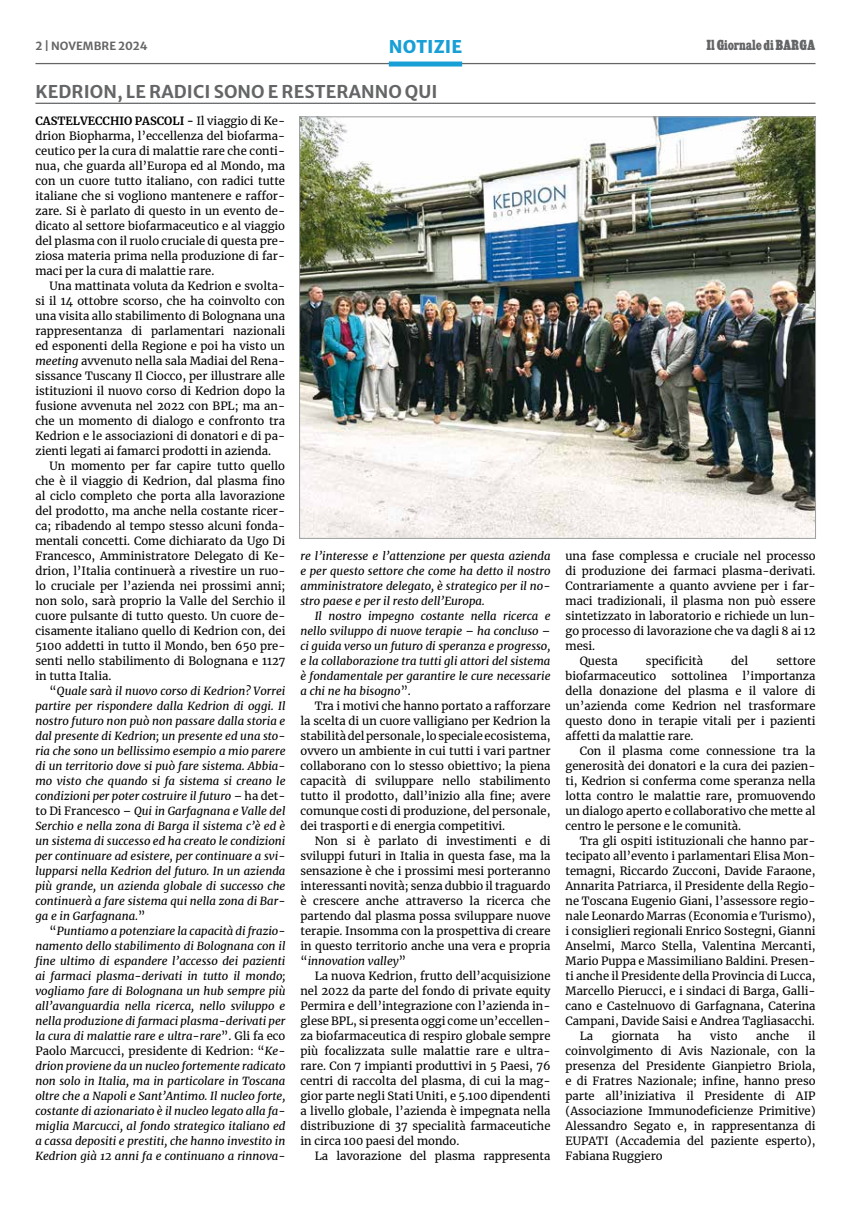
<style>
.page{position:relative;width:851px;height:1205px;background:#fff}
.page>*{position:absolute;margin:0;border:0;box-sizing:border-box;transform-origin:0 0}
.t1{font:700 17.5px "Merriweather Sans";letter-spacing:.005em;color:#646567}
.t2{font:17.5px "Merriweather Sans";letter-spacing:.005em;color:#189fd6}
.t3{font:11.25px/15px "Merriweather";color:#000;text-align:justify}
.t4{font:italic 11.25px/15px "Merriweather";color:#000;text-align:justify}
.t5{font:11.25px "Cairo";color:#646567}
.t6{font:700 11.25px "Merriweather Sans";color:#646567}
.s1{font-weight:700}
.s2{font-style:italic}
.s3{font-style:normal}
</style>
<div class="page">
<hr style="left:35px;top:63px;width:780px;height:1px;background:#646567">
<div style="left:389px;top:62px;width:73px;height:5px;background:#189fd6"></div>
<hr style="left:35px;top:103px;width:780px;height:1px;background:#646567">
<img style="left:301px;top:119px;width:512px;height:418px">
<p class="t6" style="left:35px;top:37px;width:114px">2 | NOVEMBRE 2024</p>
<h1 class="t2" style="left:389px;top:31px;width:75px">NOTIZIE</h1>
<p class="t5" style="left:706px;top:40px;width:110px">Il Giornale di BARGA</p>
<h1 class="t1" style="left:35px;top:76px;width:403px">KEDRION, LE RADICI SONO E RESTERANNO QUI</h1>
<p class="t3" style="left:35px;top:114px;width:251px"><span class="s1">CASTELVECCHIO PASCOLI -</span> Il viaggio di Ke&shy;drion Biopharma, l’eccellenza del biofarma&shy;ceutico per la cura di malattie rare che conti&shy;nua, che guarda all’Europa ed al Mondo, ma con un cuore tutto italiano, con radici tutte italiane che si vogliono mantenere e raffor&shy;zare. Si è parlato di questo in un evento de&shy;dicato al settore biofarmaceutico e al viaggio del plasma con il ruolo cruciale di questa pre&shy;ziosa materia prima nella produzione di far&shy;maci per la cura di malattie rare.</p>
<p class="t3" style="left:35px;top:278px;width:251px;text-indent:14px">Una mattinata voluta da Kedrion e svolta&shy;si il 14 ottobre scorso, che ha coinvolto con una visita allo stabilimento di Bolognana una rappresentanza di parlamentari nazionali ed esponenti della Regione e poi ha visto un <span class="s2">meeting</span> avvenuto nella sala Madiai del Rena&shy;sissance Tuscany Il Ciocco, per illustrare alle istituzioni il nuovo corso di Kedrion dopo la fusione avvenuta nel 2022 con BPL; ma an&shy;che un momento di dialogo e confronto tra Kedrion e le associazioni di donatori e di pa&shy;zienti legati ai famarci prodotti in azienda.</p>
<p class="t3" style="left:35px;top:458px;width:251px;text-indent:14px">Un momento per far capire tutto quello che è il viaggio di Kedrion, dal plasma fino al ciclo completo che porta alla lavorazione del prodotto, ma anche nella costante ricer&shy;ca; ribadendo al tempo stesso alcuni fonda&shy;mentali concetti. Come dichiarato da Ugo Di Francesco, Amministratore Delegato di Ke&shy;drion, l’Italia continuerà a rivestire un ruo&shy;lo cruciale per l’azienda nei prossimi anni; non solo, sarà proprio la Valle del Serchio il cuore pulsante di tutto questo. Un cuore de&shy;cisamente italiano quello di Kedrion con, dei 5100 addetti in tutto il Mondo, ben 650 pre&shy;senti nello stabilimento di Bolognana e 1127 in tutta Italia.</p>
<p class="t4" style="left:35px;top:683px;width:251px;text-indent:14px"><span class="s3">“</span>Quale sarà il nuovo corso di Kedrion? Vorrei partire per rispondere dalla Kedrion di oggi. Il nostro futuro non può non passare dalla storia e dal presente di Kedrion; un presente ed una sto&shy;ria che sono un bellissimo esempio a mio parere di un territorio dove si può fare sistema. Abbia&shy;mo visto che quando si fa sistema si creano le condizioni per poter costruire il futuro – <span class="s3">ha det&shy;to Di Francesco</span> – Qui in Garfagnana e Valle del Serchio e nella zona di Barga il sistema c’è ed è un sistema di successo ed ha creato le condizioni per continuare ad esistere, per continuare a svi&shy;lupparsi nella Kedrion del futuro. In un azienda più grande, un azienda globale di successo che continuerà a fare sistema qui nella zona di Bar&shy;ga e in Garfagnana.<span class="s3">”</span></p>
<p class="t4" style="left:35px;top:923px;width:251px;text-indent:14px"><span class="s3">“</span>Puntiamo a potenziare la capacità di frazio&shy;namento dello stabilimento di Bolognana con il fine ultimo di espandere l’accesso dei pazienti ai farmaci plasma-derivati in tutto il mondo; vogliamo fare di Bolognana un hub sempre più all’avanguardia nella ricerca, nello sviluppo e nella produzione di farmaci plasma-derivati per la cura di malattie rare e ultra-rare<span class="s3">”. Gli fa eco Paolo Marcucci, presidente di Kedrion: “</span>Ke&shy;drion proviene da un nucleo fortemente radicato non solo in Italia, ma in particolare in Toscana oltre che a Napoli e Sant’Antimo. Il nucleo forte, costante di azionariato è il nucleo legato alla fa&shy;miglia Marcucci, al fondo strategico italiano ed a cassa depositi e prestiti, che hanno investito in Kedrion già 12 anni fa e continuano a rinnova-</p>
<p class="t4" style="left:300px;top:548px;width:251px">re l’interesse e l’attenzione per questa azienda e per questo settore che come ha detto il nostro amministratore delegato, è strategico per il no&shy;stro paese e per il resto dell’Europa.</p>
<p class="t4" style="left:300px;top:608px;width:251px;text-indent:14px">Il nostro impegno costante nella ricerca e nello sviluppo di nuove terapie – ha concluso – ci guida verso un futuro di speranza e progresso, e la collaborazione tra tutti gli attori del sistema è fondamentale per garantire le cure necessarie a chi ne ha bisogno<span class="s3">”.</span></p>
<p class="t3" style="left:300px;top:698px;width:251px;text-indent:14px">Tra i motivi che hanno portato a rafforzare la scelta di un cuore valligiano per Kedrion la stabilità del personale, lo speciale ecosistema, ovvero un ambiente in cui tutti i vari partner collaborano con lo stesso obiettivo; la piena capacità di sviluppare nello stabilimento tutto il prodotto, dall’inizio alla fine; avere comunque costi di produzione, del personale, dei trasporti e di energia competitivi.</p>
<p class="t3" style="left:300px;top:833px;width:251px;text-indent:14px">Non si è parlato di investimenti e di sviluppi futuri in Italia in questa fase, ma la sensazione è che i prossimi mesi porteranno interessanti novità; senza dubbio il traguardo è crescere anche attraverso la ricerca che partendo dal plasma possa sviluppare nuove terapie. Insomma con la prospettiva di creare in questo territorio anche una vera e propria “<span class="s2">innovation valley</span>”</p>
<p class="t3" style="left:300px;top:968px;width:251px;text-indent:14px">La nuova Kedrion, frutto dell’acquisizione nel 2022 da parte del fondo di private equity Permira e dell’integrazione con l’azienda in&shy;glese BPL, si presenta oggi come un’eccellen&shy;za biofarmaceutica di respiro globale sempre più focalizzata sulle malattie rare e ultra&shy;rare. Con 7 impianti produttivi in 5 Paesi, 76 centri di raccolta del plasma, di cui la mag&shy;gior parte negli Stati Uniti, e 5.100 dipendenti a livello globale, l’azienda è impegnata nella distribuzione di 37 specialità farmaceutiche in circa 100 paesi del mondo.</p>
<p class="t3" style="left:314px;top:1148px;width:237px">La lavorazione del plasma rappresenta</p>
<p class="t3" style="left:565px;top:548px;width:251px">una fase complessa e cruciale nel processo</p>
<p class="t3" style="left:565px;top:563px;width:251px">di produzione dei farmaci plasma-derivati.</p>
<p class="t3" style="left:565px;top:578px;width:251px">Contrariamente a quanto avviene per i far-</p>
<p class="t3" style="left:565px;top:593px;width:251px">maci tradizionali, il plasma non può essere</p>
<p class="t3" style="left:565px;top:608px;width:251px">sintetizzato in laboratorio e richiede un lun-</p>
<p class="t3" style="left:565px;top:623px;width:251px">go processo di lavorazione che va dagli 8 ai 12</p>
<p class="t3" style="left:565px;top:638px;width:31px">mesi.</p>
<p class="t3" style="left:579px;top:653px;width:39px">Questa</p>
<p class="t3" style="left:646px;top:653px;width:59px">specificità</p>
<p class="t3" style="left:731px;top:653px;width:18px">del</p>
<p class="t3" style="left:776px;top:653px;width:41px">settore</p>
<p class="t3" style="left:565px;top:668px;width:92px">biofarmaceutico</p>
<p class="t3" style="left:671px;top:668px;width:57px">sottolinea</p>
<p class="t3" style="left:565px;top:668px;width:251px;text-indent:177px">l’importanza della donazione del plasma e il valore di un’azienda come Kedrion nel trasformare questo dono in terapie vitali per i pazienti affetti da malattie rare.</p>
<p class="t3" style="left:565px;top:743px;width:251px;text-indent:14px">Con il plasma come connessione tra la generosità dei donatori e la cura dei pazien&shy;ti, Kedrion si conferma come speranza nella lotta contro le malattie rare, promuovendo un dialogo aperto e collaborativo che mette al centro le persone e le comunità.</p>
<p class="t3" style="left:579px;top:833px;width:237px">Tra gli ospiti istituzionali che hanno par-</p>
<p class="t3" style="left:565px;top:848px;width:251px">tecipato all’evento i parlamentari Elisa Mon-</p>
<p class="t3" style="left:565px;top:863px;width:251px">temagni, Riccardo Zucconi, Davide Faraone,</p>
<p class="t3" style="left:565px;top:878px;width:251px">Annarita Patriarca, il Presidente della Regio-</p>
<p class="t3" style="left:565px;top:893px;width:251px">ne Toscana Eugenio Giani, l’assessore regio-</p>
<p class="t3" style="left:565px;top:908px;width:251px">nale Leonardo Marras (Economia e Turismo),</p>
<p class="t3" style="left:565px;top:923px;width:251px">i consiglieri regionali Enrico Sostegni, Gianni</p>
<p class="t3" style="left:565px;top:938px;width:251px">Anselmi, Marco Stella, Valentina Mercanti,</p>
<p class="t3" style="left:565px;top:953px;width:251px">Mario Puppa e Massimiliano Baldini. Presen-</p>
<p class="t3" style="left:565px;top:968px;width:251px">ti anche il Presidente della Provincia di Lucca,</p>
<p class="t3" style="left:565px;top:983px;width:251px">Marcello Pierucci, e i sindaci di Barga, Galli-</p>
<p class="t3" style="left:565px;top:998px;width:251px">cano e Castelnuovo di Garfagnana, Caterina</p>
<p class="t3" style="left:565px;top:1013px;width:251px">Campani, Davide Saisi e Andrea Tagliasacchi.</p>
<p class="t3" style="left:579px;top:1028px;width:15px">La</p>
<p class="t3" style="left:611px;top:1028px;width:49px">giornata</p>
<p class="t3" style="left:677px;top:1028px;width:15px">ha</p>
<p class="t3" style="left:710px;top:1028px;width:29px">visto</p>
<p class="t3" style="left:756px;top:1028px;width:35px">anche</p>
<p class="t3" style="left:565px;top:1028px;width:251px;text-indent:242px">il coinvolgimento di Avis Nazionale, con la presenza del Presidente Gianpietro Briola, e di Fratres Nazionale; infine, hanno preso parte all’iniziativa il Presidente di AIP (Associazione Immunodeficienze Primitive)<br>Alessandro Segato e, in rappresentanza di EUPATI (Accademia del paziente esperto), Fabiana Ruggiero</p>
</div>
